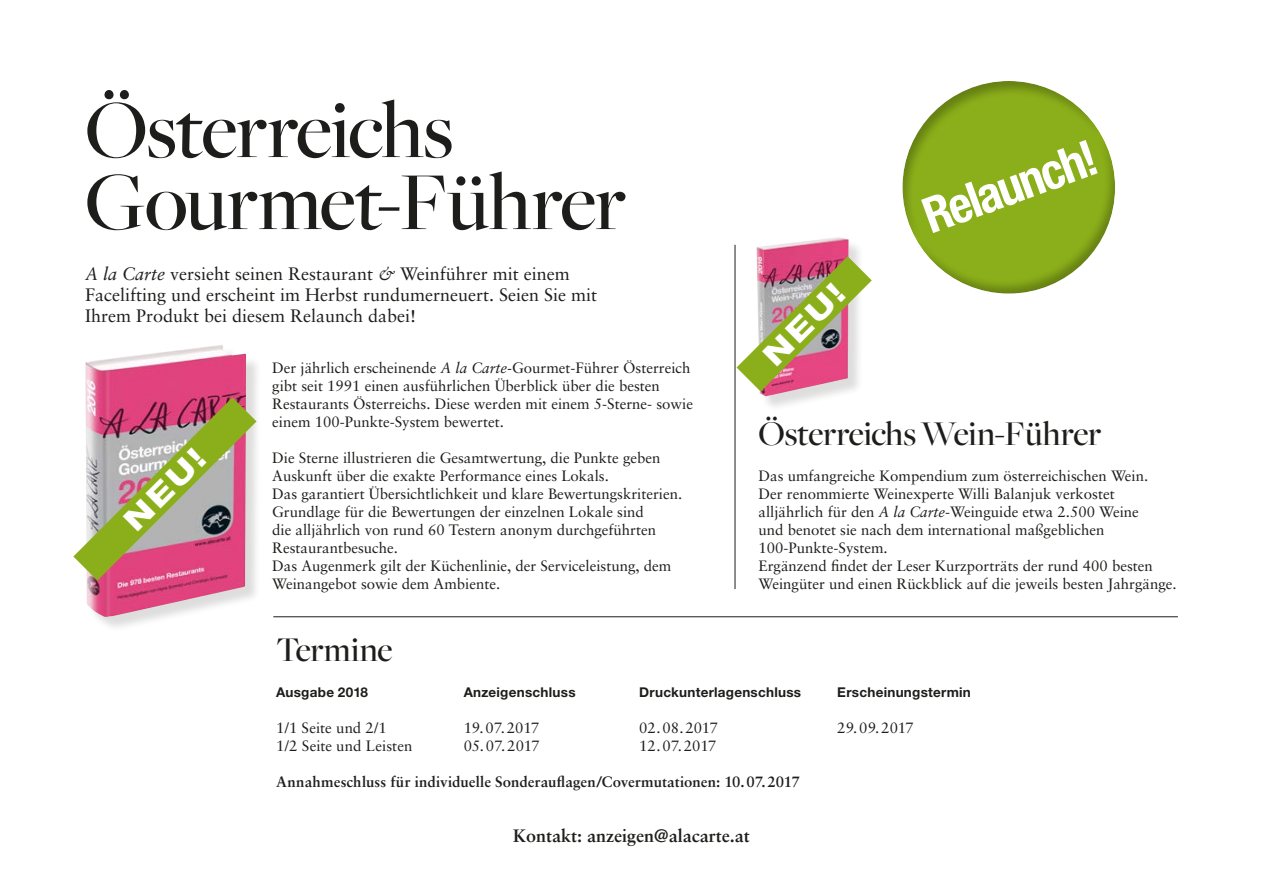
<style>
.page{position:relative;width:1263px;height:893px;background:#fff}
.page>*{position:absolute;margin:0;border:0;box-sizing:border-box;transform-origin:0 0}
.t1{font:500 85.5px/72px "Freight Big";letter-spacing:-.015em;color:#1d1d1b}
.t2{font:700 condensed 49.5px "Helvetica Neue LT Std";color:#fff}
.t3{font:500 36px "Freight Big";letter-spacing:-.01em;color:#1d1d1b}
.t4{font:800 expanded 30px "Helvetica Neue LT Std";color:#fff}
.t5{font:18px/21px "Sabon";color:#1d1d1b}
.t6{font:700 18px "Sabon";color:#1d1d1b}
.t7{font:15px/18px "Sabon";color:#1d1d1b}
.t8{font:700 15px "Sabon";letter-spacing:.005em;color:#1d1d1b}
.t9{font:700 13.5px "Helvetica Neue LT Std";letter-spacing:.02em;color:#1d1d1b}
.s1{font-style:italic}
</style>
<div class="page">
<hr style="left:273px;top:616px;width:905px;height:1px;background:#1d1d1b">
<div style="left:900px;top:78px;width:216px;height:216px;background:#1d1d1b;opacity:.3"></div>
<div style="left:87px;top:346px;width:175px;height:286px;background:#1d1d1b;opacity:.15"></div>
<img style="left:85px;top:345px;width:161px;height:272px">
<div style="left:758px;top:239px;width:103px;height:171px;background:#1d1d1b;opacity:.15"></div>
<img style="left:756px;top:237px;width:93px;height:159px">
<hr style="left:735px;top:245px;width:1px;height:344px;background:#1d1d1b">
<svg style="left:73px;top:397px;width:183px;height:184px;background:#bb9586"></svg>
<svg style="left:736px;top:256px;width:136px;height:136px"></svg>
<h1 class="t1" style="left:85px;top:96px;width:542px">Österreichs<br>Gourmet-Führer</h1>
<p class="t5" style="left:85px;top:263px;width:514px"><span class="s1">A la Carte</span> versieht seinen Restaurant <span class="s1">&amp;</span> Weinführer mit einem<br>Facelifting und erscheint im Herbst rundumerneuert. Seien Sie mit<br>Ihrem Produkt bei diesem Relaunch dabei!</p>
<h3 class="t4" style="left:115px;top:511px;width:103px;rotate:-45deg">NEU!</h3>
<p class="t7" style="left:272px;top:359px;width:422px">Der jährlich erscheinende <span class="s1">A la Carte-</span>Gourmet-Führer Österreich gibt seit 1991 einen ausführlichen Überblick über die besten Restaurants Österreichs. Diese werden mit einem 5-Sterne- sowie einem 100-Punkte-System bewertet.</p>
<p class="t7" style="left:272px;top:449px;width:412px">Die Sterne illustrieren die Gesamtwertung, die Punkte geben Auskunft über die exakte Performance eines Lokals.<br>Das garantiert Übersichtlichkeit und klare Bewertungskriterien.<br>Grundlage für die Bewertungen der einzelnen Lokale sind<br>die alljährlich von rund 60 Testern anonym durchgeführten Restaurantbesuche.<br>Das Augenmerk gilt der Küchenlinie, der Serviceleistung, dem Weinangebot sowie dem Ambiente.</p>
<h3 class="t4" style="left:754px;top:346px;width:103px;rotate:-45deg">NEU!</h3>
<h2 class="t2" style="left:914px;top:189px;width:183px;rotate:-20deg">Relaunch!</h2>
<h3 class="t3" style="left:758px;top:414px;width:344px">Österreichs Wein-Führer</h3>
<p class="t7" style="left:758px;top:467px;width:420px">Das umfangreiche Kompendium zum österreichischen Wein.<br>Der renommierte Weinexperte Willi Balanjuk verkostet alljährlich für den <span class="s1">A la Carte</span>-Weinguide etwa 2.500 Weine<br>und benotet sie nach dem international maßgeblichen 100-Punkte-System.<br>Ergänzend findet der Leser Kurzporträts der rund 400 besten Weingüter und einen Rückblick auf die jeweils besten Jahrgänge.</p>
<h3 class="t3" style="left:276px;top:630px;width:118px">Termine</h3>
<p class="t9" style="left:276px;top:684px;width:93px">Ausgabe 2018</p>
<p class="t9" style="left:464px;top:684px;width:113px">Anzeigenschluss</p>
<p class="t9" style="left:639px;top:684px;width:163px">Druckunterlagenschluss</p>
<p class="t9" style="left:837px;top:684px;width:135px">Erscheinungstermin</p>
<p class="t7" style="left:276px;top:719px;width:112px">1/1 Seite und 2/1</p>
<p class="t7" style="left:464px;top:719px;width:77px">19.07.2017</p>
<p class="t7" style="left:639px;top:719px;width:80px">02.08.2017</p>
<p class="t7" style="left:837px;top:719px;width:78px">29.09.2017</p>
<p class="t7" style="left:276px;top:737px;width:138px">1/2 Seite und Leisten</p>
<p class="t7" style="left:464px;top:737px;width:77px">05.07.2017</p>
<p class="t7" style="left:639px;top:737px;width:78px">12.07.2017</p>
<p class="t8" style="left:276px;top:773px;width:525px">Annahmeschluss für individuelle Sonderauflagen/Covermutationen: 10.07.2017</p>
<p class="t6" style="left:513px;top:824px;width:238px">Kontakt: anzeigen@alacarte.at</p>
</div>
